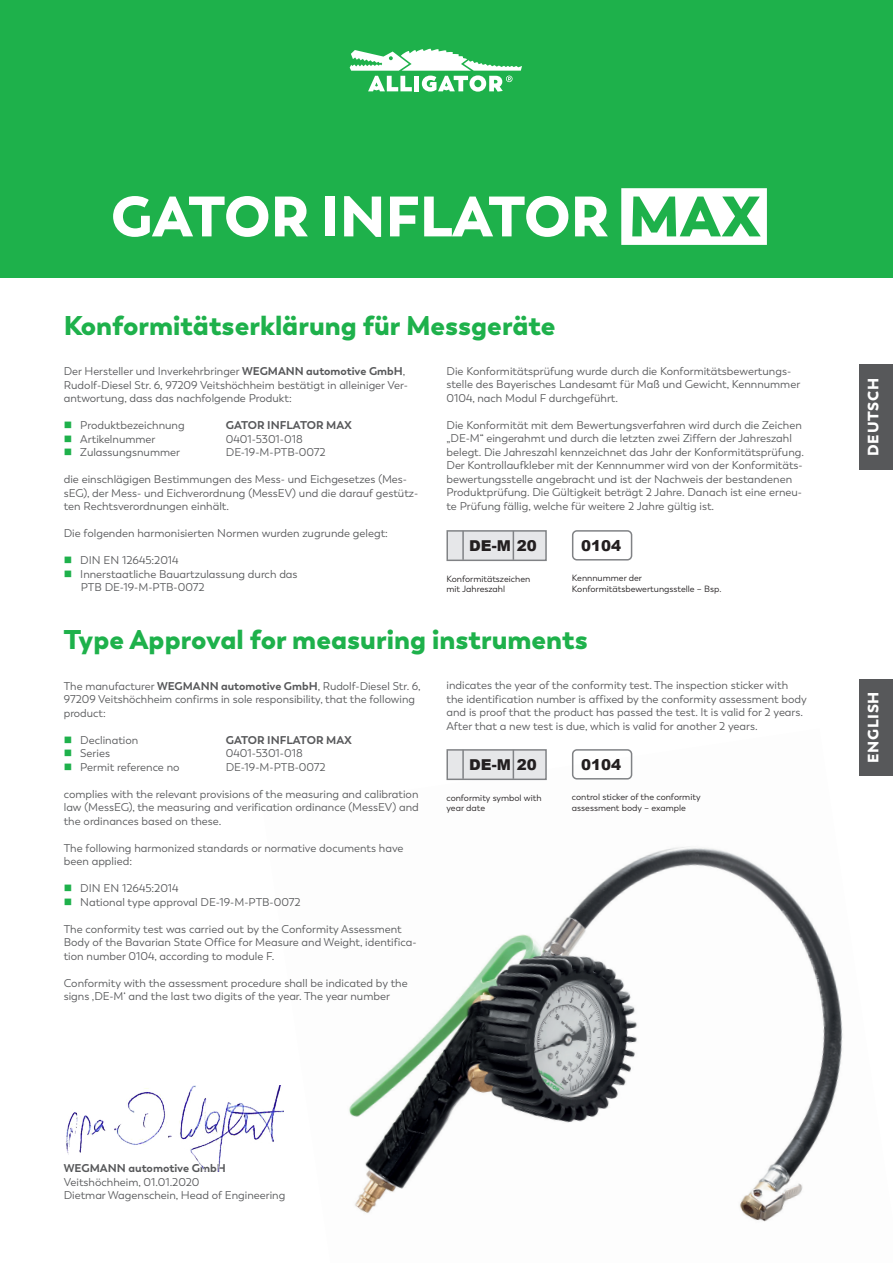
<style>
.page{position:relative;width:893px;height:1263px;background:#fff}
.page>*{position:absolute;margin:0;border:0;box-sizing:border-box;transform-origin:0 0}
.t1{font:900 56.7px "Trenda";color:#fff}
.t2{font:900 27px "Trenda";color:#1eb14b}
.t3{font:900 15px "Arial";color:#231f20}
.t4{font:900 15px "Trenda";letter-spacing:.05em;color:#fff}
.t5{font:11.25px/13.5px "Trenda";color:#57585a}
.t6{font:700 11.25px "Trenda";color:#57585a}
.t7{font:9px/10.8px "Trenda";color:#231f20}
.s1{color:#1eb14b}
.s2{font-weight:700}
</style>
<div class="page">
<div style="left:0;top:0;width:893px;height:277px;background:#1eb14b"></div>
<div style="left:621px;top:188px;width:146px;height:57px;background:#fff"></div>
<svg style="left:350px;top:49px;width:172px;height:43px"></svg>
<img style="left:279px;top:753px;width:564px;height:469px">
<div style="left:572px;top:530px;width:60px;height:30px;border:2px solid #808285;border-radius:4px"></div>
<div style="left:447px;top:531px;width:99px;height:29px;background:#e6e7e9"></div>
<div style="left:446px;top:530px;width:101px;height:31px;border:2px solid #808285"></div>
<svg style="left:513px;top:531px;width:1px;height:29px"></svg>
<hr style="left:462px;top:531px;width:2px;height:29px;background:#808285">
<div style="left:859px;top:364px;width:34px;height:106px;background:#57585a"></div>
<div style="left:572px;top:749px;width:60px;height:30px;border:2px solid #808285;border-radius:4px"></div>
<div style="left:447px;top:750px;width:99px;height:29px;background:#e6e7e9"></div>
<div style="left:446px;top:749px;width:101px;height:31px;border:2px solid #808285"></div>
<svg style="left:513px;top:750px;width:1px;height:29px"></svg>
<hr style="left:462px;top:750px;width:2px;height:29px;background:#808285">
<div style="left:859px;top:679px;width:34px;height:97px;background:#57585a"></div>
<img style="left:66px;top:1086px;width:217px;height:85px">
<h1 class="t1" style="left:111px;top:180px;width:651px">GATOR INFLATOR <span class="s1">MAX</span></h1>
<h2 class="t2" style="left:64px;top:308px;width:493px">Konformitätserklärung für Messgeräte</h2>
<p class="t5" style="left:64px;top:365px;width:346px">Der Hersteller und Inverkehrbringer <span class="s2">WEGMANN automotive GmbH</span>,<br>Rudolf-Diesel Str. 6, 97209 Veitshöchheim bestätigt in alleiniger Ver&shy;antwortung, dass das nachfolgende Produkt:</p>
<p class="t5" style="left:80px;top:419px;width:106px">Produktbezeichnung</p>
<p class="t6" style="left:226px;top:418px;width:128px">GATOR INFLATOR MAX</p>
<p class="t5" style="left:80px;top:432px;width:77px">Artikelnummer</p>
<p class="t5" style="left:226px;top:432px;width:78px">0401-5301-018</p>
<p class="t5" style="left:80px;top:446px;width:101px">Zulassungsnummer</p>
<p class="t5" style="left:226px;top:446px;width:101px">DE-19-M-PTB-0072</p>
<p class="t5" style="left:64px;top:473px;width:356px">die einschlägigen Bestimmungen des Mess- und Eichgesetzes (Mes&shy;sEG), der Mess- und Eichverordnung (MessEV) und die darauf gestütz&shy;ten Rechtsverordnungen einhält.</p>
<p class="t5" style="left:64px;top:527px;width:326px">Die folgenden harmonisierten Normen wurden zugrunde gelegt:</p>
<p class="t5" style="left:80px;top:554px;width:219px">DIN EN 12645:2014<br>Innerstaatliche Bauartzulassung durch das<br>PTB DE-19-M-PTB-0072</p>
<p class="t5" style="left:446px;top:364px;width:355px">Die Konformitätsprüfung wurde durch die Konformitätsbewertungs&shy;stelle des Bayerisches Landesamt für Maß und Gewicht, Kennnummer<br>0104, nach Modul F durchgeführt.</p>
<p class="t5" style="left:446px;top:418px;width:359px">Die Konformität mit dem Bewertungsverfahren wird durch die Zeichen „DE-M“ eingerahmt und durch die letzten zwei Ziffern der Jahreszahl belegt. Die Jahreszahl kennzeichnet das Jahr der Konformitätsprüfung.<br>Der Kontrollaufkleber mit der Kennnummer wird von der Konformitäts&shy;bewertungsstelle angebracht und ist der Nachweis der bestandenen Produktprüfung. Die Gültigkeit beträgt 2 Jahre. Danach ist eine erneu&shy;te Prüfung fällig, welche für weitere 2 Jahre gültig ist.</p>
<h3 class="t3" style="left:469px;top:535px;width:69px">DE-M 20</h3>
<h3 class="t3" style="left:581px;top:534px;width:42px">0104</h3>
<p class="t7" style="left:446px;top:573px;width:85px">Konformitätszeichen mit Jahreszahl</p>
<p class="t7" style="left:572px;top:573px;width:151px">Kennnummer der<br>Konformitätsbewertungsstelle – Bsp.</p>
<h2 class="t2" style="left:64px;top:622px;width:525px">Type Approval for measuring instruments</h2>
<p class="t5" style="left:64px;top:679px;width:358px">The manufacturer <span class="s2">WEGMANN automotive GmbH</span>, Rudolf-Diesel Str. 6,<br>97209 Veitshöchheim confirms in sole responsibility, that the following product:</p>
<p class="t5" style="left:80px;top:733px;width:60px">Declination</p>
<p class="t6" style="left:226px;top:733px;width:128px">GATOR INFLATOR MAX</p>
<p class="t5" style="left:80px;top:747px;width:31px">Series</p>
<p class="t5" style="left:226px;top:747px;width:78px">0401-5301-018</p>
<p class="t5" style="left:80px;top:760px;width:101px">Permit reference no</p>
<p class="t5" style="left:226px;top:760px;width:101px">DE-19-M-PTB-0072</p>
<p class="t5" style="left:64px;top:787px;width:357px;text-align:justify">complies with the relevant provisions of the measuring and calibration law (MessEG), the measuring and verification ordinance (MessEV) and the ordinances based on these.</p>
<p class="t5" style="left:64px;top:841px;width:341px">The following harmonized standards or normative documents have been applied:</p>
<p class="t5" style="left:80px;top:882px;width:222px">DIN EN 12645:2014<br>National type approval DE-19-M-PTB-0072</p>
<p class="t5" style="left:64px;top:922px;width:354px">The conformity test was carried out by the Conformity Assessment<br>Body of the Bavarian State Office for Measure and Weight, identifica&shy;tion number 0104, according to module F.</p>
<p class="t5" style="left:64px;top:976px;width:345px">Conformity with the assessment procedure shall be indicated by the signs ‚DE-M‘ and the last two digits of the year. The year number</p>
<p class="t5" style="left:446px;top:679px;width:362px">indicates the year of the conformity test. The inspection sticker with the identification number is affixed by the conformity assessment body and is proof that the product has passed the test. It is valid for 2 years.<br>After that a new test is due, which is valid for another 2 years.</p>
<h3 class="t3" style="left:469px;top:754px;width:69px">DE-M 20</h3>
<h3 class="t3" style="left:581px;top:753px;width:42px">0104</h3>
<p class="t7" style="left:446px;top:792px;width:97px">conformity symbol with year date</p>
<p class="t7" style="left:572px;top:792px;width:130px">control sticker of the conformity assessment body – example</p>
<h3 class="t4" style="left:863px;top:456px;width:80px;rotate:-90deg">DEUTSCH</h3>
<h3 class="t4" style="left:863px;top:763px;width:73px;rotate:-90deg">ENGLISH</h3>
<p class="t6" style="left:64px;top:1161px;width:164px">WEGMANN automotive GmbH</p>
<p class="t5" style="left:64px;top:1175px;width:223px">Veitshöchheim, 01.01.2020<br>Dietmar Wagenschein, Head of Engineering</p>
</div>
